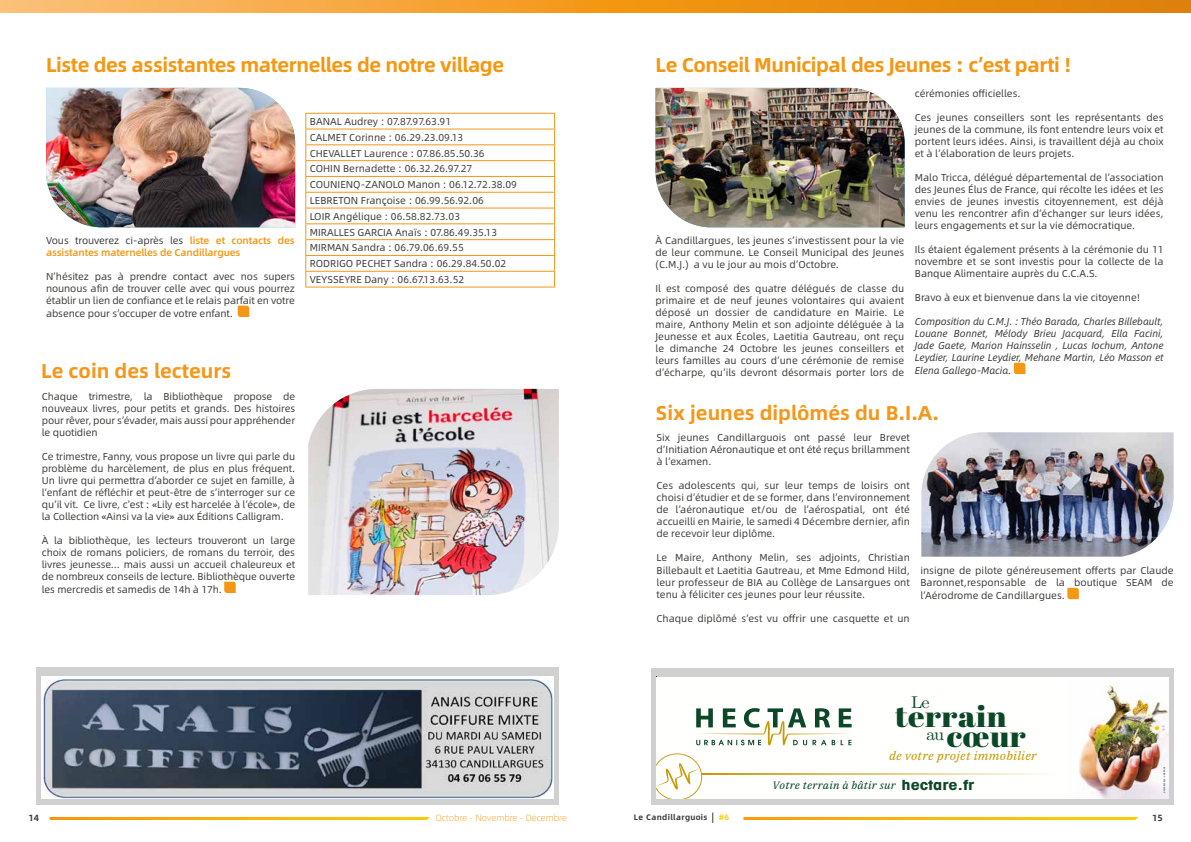
<style>
.page{position:relative;width:1191px;height:842px;background:#fff}
.page>*{position:absolute;margin:0;border:0;box-sizing:border-box;transform-origin:0 0}
.t1{font:30.2px "Abril Fatface";letter-spacing:.015em;color:#0c4728;scale:1.06 1}
.t2{font:700 20px "Alibaba Sans";letter-spacing:-.02em;color:#f49712}
.t3{font:700 20px "Alibaba Sans";color:#f4971b}
.t4{font:17.1px "LM Roman 10";color:#0e4728;scale:1.06 1}
.t5{font:700 condensed 14.1px "Avant Garde";color:#0c4728;scale:1.31 1}
.t6{font:italic 11.8px "IBM Plex Serif";letter-spacing:.02em;color:#c69905;scale:1.06 1}
.t7{font:italic 10.6px "IBM Plex Serif";letter-spacing:.02em;color:#0c4728;scale:1.06 1}
.t8{font:10px/12px "Alibaba Sans";color:#3c3c3b;text-align:justify}
.t9{font:italic 10px/12px "Alibaba Sans";color:#3c3c3b;text-align:justify}
.t10{font:500 10px/12px "Alibaba Sans";letter-spacing:-.01em;color:#f49716}
.t11{font:300 9px "Alibaba Sans";color:#f49712}
.t12{font:700 9px "Alibaba Sans";color:#3c3c3b}
.t13{font:700 8px "Alibaba Sans";letter-spacing:.05em;color:#3c3c3b}
.t14{font:700 8px "Alibaba Sans";color:#f8cc0a}
.t15{font:700 1.9px "ITC Avant Garde W1 G";letter-spacing:.05em;color:#5b5b5a;scale:.89 1}
.s1{font-weight:400;color:#3c3c3b}
</style>
<div class="page">
<svg style="left:1014px;top:363px;width:11px;height:11px"></svg>
<img style="left:655px;top:88px;width:249px;height:139px">
<div style="left:651px;top:668px;width:522px;height:136px;background:#d0d0d0"></div>
<div style="left:656px;top:677px;width:512px;height:122px;background:#fffffd"></div>
<img style="left:1086px;top:685px;width:82px;height:114px">
<svg style="left:1079px;top:742px;width:7px;height:41px"></svg>
<svg style="left:851px;top:774px;width:191px;height:1px"></svg>
<svg style="left:656px;top:708px;width:195px;height:91px"></svg>
<svg style="left:1067px;top:588px;width:11px;height:11px"></svg>
<img style="left:921px;top:432px;width:252px;height:125px">
<svg style="left:238px;top:306px;width:11px;height:11px"></svg>
<hr style="left:305px;top:113px;width:250px;height:1px;background:#f49712">
<hr style="left:305px;top:129px;width:250px;height:1px;background:#f49712">
<hr style="left:305px;top:144px;width:250px;height:1px;background:#f49712">
<hr style="left:305px;top:160px;width:250px;height:1px;background:#f49712">
<hr style="left:305px;top:176px;width:250px;height:1px;background:#f49712">
<hr style="left:305px;top:192px;width:250px;height:1px;background:#f49712">
<hr style="left:305px;top:208px;width:250px;height:1px;background:#f49712">
<hr style="left:305px;top:223px;width:250px;height:1px;background:#f49712">
<hr style="left:305px;top:239px;width:250px;height:1px;background:#f49712">
<hr style="left:305px;top:255px;width:250px;height:1px;background:#f49712">
<hr style="left:305px;top:271px;width:250px;height:1px;background:#f49712">
<svg style="left:305px;top:114px;width:1px;height:173px"></svg>
<svg style="left:554px;top:114px;width:1px;height:173px"></svg>
<hr style="left:305px;top:287px;width:250px;height:1px;background:#f49712">
<img style="left:46px;top:88px;width:249px;height:139px">
<svg style="left:224px;top:582px;width:12px;height:11px"></svg>
<img style="left:308px;top:389px;width:251px;height:206px">
<div style="left:37px;top:667px;width:522px;height:138px;background:#d0d0d0"></div>
<img style="left:42px;top:677px;width:512px;height:122px">
<svg style="left:0;top:0;width:1191px;height:12px;background:#ef9c2c"></svg>
<svg style="left:50px;top:817px;width:380px;height:3px"></svg>
<svg style="left:743px;top:817px;width:395px;height:3px"></svg>
<h2 class="t2" style="left:46px;top:49px;width:459px">Liste des assistantes maternelles de notre village</h2>
<p class="t10" style="left:46px;top:234px;width:250px"><span class="s1">Vous trouverez ci-après les</span> liste et contacts des assistantes maternelles de Candillargues</p>
<p class="t8" style="left:46px;top:270px;width:250px">N’hésitez pas à prendre contact avec nos supers nounous afin de trouver celle avec qui vous pourrez établir un lien de confiance et le relais parfait en votre</p>
<p class="t8" style="left:46px;top:307px;width:188px">absence pour s’occuper de votre enfant.</p>
<p class="t8" style="left:310px;top:113px;width:209px;line-height:15.8px;text-align:left">BANAL Audrey : 07.87.97.63.91<br>CALMET Corinne : 06.29.23.09.13<br>CHEVALLET Laurence : 07.86.85.50.36<br>COHIN Bernadette : 06.32.26.97.27<br>COUNIENQ-ZANOLO Manon : 06.12.72.38.09<br>LEBRETON Françoise : 06.99.56.92.06<br>LOIR Angélique : 06.58.82.73.03<br>MIRALLES GARCIA Anaïs : 07.86.49.35.13<br>MIRMAN Sandra : 06.79.06.69.55<br>RODRIGO PECHET Sandra : 06.29.84.50.02<br>VEYSSEYRE Dany : 06.67.13.63.52</p>
<h2 class="t3" style="left:41px;top:355px;width:191px">Le coin des lecteurs</h2>
<p class="t8" style="left:42px;top:390px;width:255px">Chaque trimestre, la Bibliothèque propose de nouveaux livres, pour petits et grands. Des histoires pour rêver, pour s’évader, mais aussi pour appréhender le quotidien</p>
<p class="t8" style="left:42px;top:450px;width:255px">Ce trimestre, Fanny, vous propose un livre qui parle du problème du harcèlement, de plus en plus fréquent.<br>Un livre qui permettra d’aborder ce sujet en famille, à l’enfant de réfléchir et peut-être de s’interroger sur ce qu’il vit. Ce livre, c’est : «Lily est harcelée à l’école», de la Collection «Ainsi va la vie» aux Éditions Calligram.</p>
<p class="t8" style="left:42px;top:534px;width:255px">À la bibliothèque, les lecteurs trouveront un large choix de romans policiers, de romans du terroir, des livres jeunesse… mais aussi un accueil chaleureux et de nombreux conseils de lecture. Bibliothèque ouverte</p>
<p class="t8" style="left:42px;top:583px;width:181px">les mercredis et samedis de 14h à 17h.</p>
<h2 class="t2" style="left:655px;top:49px;width:417px">Le Conseil Municipal des Jeunes : c’est parti !</h2>
<p class="t8" style="left:655px;top:234px;width:250px">À Candillargues, les jeunes s’investissent pour la vie de leur commune. Le Conseil Municipal des Jeunes (C.M.J.) a vu le jour au mois d’Octobre.</p>
<p class="t8" style="left:655px;top:282px;width:250px">Il est composé des quatre délégués de classe du primaire et de neuf jeunes volontaires qui avaient déposé un dossier de candidature en Mairie. Le maire, Anthony Melin et son adjointe déléguée à la Jeunesse et aux Écoles, Laetitia Gautreau, ont reçu le dimanche 24 Octobre les jeunes conseillers et leurs familles au cours d’une cérémonie de remise d’écharpe, qu’ils devront désormais porter lors de</p>
<p class="t8" style="left:914px;top:87px;width:107px">cérémonies officielles.</p>
<p class="t8" style="left:914px;top:111px;width:250px">Ces jeunes conseillers sont les représentants des jeunes de la commune, ils font entendre leurs voix et portent leurs idées. Ainsi, is travaillent déjà au choix et à l’élaboration de leurs projets.</p>
<p class="t8" style="left:914px;top:171px;width:250px">Malo Tricca, délégué départemental de l’association des Jeunes Élus de France, qui récolte les idées et les envies de jeunes investis citoyennement, est déjà venu les rencontrer afin d’échanger sur leurs idées, leurs engagements et sur la vie démocratique.</p>
<p class="t8" style="left:914px;top:243px;width:250px">Ils étaient également présents à la cérémonie du 11 novembre et se sont investis pour la collecte de la Banque Alimentaire auprès du C.C.A.S.</p>
<p class="t8" style="left:914px;top:291px;width:227px">Bravo à eux et bienvenue dans la vie citoyenne!</p>
<p class="t9" style="left:914px;top:315px;width:250px">Composition du C.M.J. : Théo Barada, Charles Billebault, Louane Bonnet, Mélody Brieu Jacquard, Ella Facini, Jade Gaete, Marion Hainsselin , Lucas Iochum, Antone Leydier, Laurine Leydier, Mehane Martin, Léo Masson et</p>
<p class="t9" style="left:914px;top:364px;width:98px">Elena Gallego-Macia.</p>
<h2 class="t3" style="left:656px;top:397px;width:284px">Six jeunes diplômés du B.I.A.</h2>
<p class="t8" style="left:656px;top:431px;width:255px">Six jeunes Candillarguois ont passé leur Brevet d’Initiation Aéronautique et ont été reçus brillamment à l’examen.</p>
<p class="t8" style="left:656px;top:479px;width:255px">Ces adolescents qui, sur leur temps de loisirs ont choisi d’étudier et de se former, dans l’environnement de l’aéronautique et/ou de l’aérospatial, ont été accueilli en Mairie, le samedi 4 Décembre dernier, afin de recevoir leur diplôme.</p>
<p class="t8" style="left:656px;top:551px;width:255px">Le Maire, Anthony Melin, ses adjoints, Christian Billebault et Laetitia Gautreau, et Mme Edmond Hild, leur professeur de BIA au Collège de Lansargues ont tenu à féliciter ces jeunes pour leur réussite.</p>
<p class="t8" style="left:656px;top:611px;width:255px">Chaque diplômé s’est vu offrir une casquette et un</p>
<p class="t8" style="left:920px;top:564px;width:255px">insigne de pilote généreusement offerts par Claude<br>Baronnet,responsable de la boutique SEAM de</p>
<p class="t8" style="left:920px;top:589px;width:146px">l’Aérodrome de Candillargues.</p>
<h3 class="t4" style="left:911px;top:688px;width:19px">Le</h3>
<h1 class="t1" style="left:926px;top:715px;width:96px"><sup>au</sup> cœur</h1>
<p class="t6" style="left:889px;top:747px;width:141px">de votre projet immobilier</p>
<h3 class="t5" style="left:901px;top:775px;width:57px">hectare.fr</h3>
<h1 class="t1" style="left:895px;top:695px;width:107px">terrain</h1>
<p class="t7" style="left:772px;top:777px;width:118px">Votre terrain à bâtir sur</p>
<p class="t15" style="left:1163px;top:792px;width:31px;rotate:-90deg">HECTARE 2020 - © MADN.FR</p>
<p class="t12" style="left:28px;top:810px;width:12px">14</p>
<p class="t11" style="left:435px;top:811px;width:133px">Octobre - Novembre - Décembre</p>
<p class="t13" style="left:634px;top:811px;width:75px">Le Candillarguois</p>
<p class="t14" style="left:719px;top:811px;width:11px">#6</p>
<p class="t12" style="left:1152px;top:810px;width:12px">15</p>
</div>
